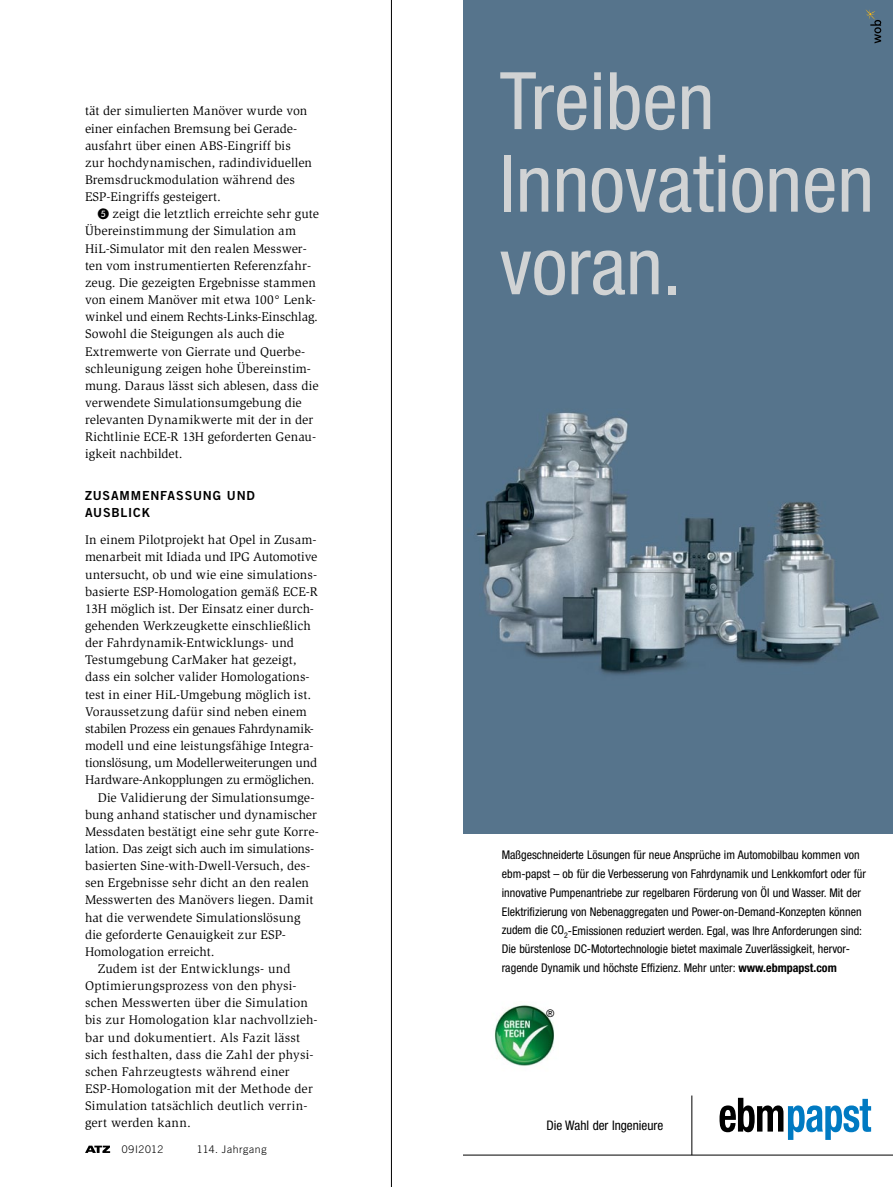
<style>
.page{position:relative;width:893px;height:1187px;background:#fff}
.page>*{position:absolute;margin:0;border:0;box-sizing:border-box;transform-origin:0 0}
.t1{font:condensed 79.5px/82.5px "Helvetica Neue LT Pro";color:#d1d3d4}
.t2{font:condensed 13.2px "Helvetica Neue LT Pro";color:#000}
.Grundtext_Einzug{font:12.9px/17.1px "Slimbach Std";letter-spacing:.005em;color:#000}
.Grundtext{font:12.9px/17.1px "Slimbach Std";letter-spacing:.005em;color:#000}
.Zwischenüberschrift{font:12.45px/17.1px "Trade Gothic LT Std Bd 2";letter-spacing:.065em;color:#000}
.t3{font:condensed 12px/18.8px "Helvetica Neue LT Pro";color:#000}
.t4{font:300 10.5px "Trade Gothic LT Std";letter-spacing:.05em;color:#000}
.t5{font:condensed 10.5px "Helvetica Neue LT Pro";color:#000}
.s1{font-weight:700}
</style>
<div class="page">
<hr style="left:391px;top:0;width:1px;height:1186px;background:#000">
<svg style="left:85px;top:1145px;width:25px;height:7px"></svg>
<div style="left:463px;top:0;width:430px;height:833px;background:#56748c"></div>
<img style="left:476px;top:412px;width:403px;height:263px">
<svg style="left:866px;top:10px;width:15px;height:33px"></svg>
<hr style="left:463px;top:1154px;width:430px;height:1px;background:#000">
<hr style="left:691px;top:1095px;width:1px;height:59px;background:#000">
<svg style="left:719px;top:1097px;width:152px;height:42px"></svg>
<img style="left:494px;top:1005px;width:60px;height:61px">
<p class="Grundtext" style="left:85px;top:103px;width:228px">tät der simulierten Manöver wurde von einer einfachen Bremsung bei Gerade&shy;ausfahrt über einen ABS-Eingriff bis zur hochdynamischen, radindividuellen Bremsdruckmodulation während des ESP-Eingriffs gesteigert.</p>
<p class="Grundtext_Einzug" style="left:85px;top:205px;width:235px;text-indent:13px">❺ zeigt die letztlich erreichte sehr gute Übereinstimmung der Simulation am HiL-Simulator mit den realen Messwer&shy;ten vom instrumentierten Referenzfahr&shy;zeug. Die gezeigten Ergebnisse stammen von einem Manöver mit etwa 100° Lenk&shy;winkel und einem Rechts-Links-Einschlag.<br>Sowohl die Steigungen als auch die Extremwerte von Gierrate und Querbe&shy;schleunigung zeigen hohe Übereinstim&shy;mung. Daraus lässt sich ablesen, dass die verwendete Simulationsumgebung die relevanten Dynamikwerte mit der in der Richtlinie ECE-R 13H geforderten Genau&shy;igkeit nachbildet.</p>
<p class="Zwischenüberschrift" style="left:85px;top:487px;width:171px">ZUSAMMENFASSUNG UND<br>AUSBLICK</p>
<p class="Grundtext" style="left:85px;top:531px;width:234px">In einem Pilotprojekt hat Opel in Zusam&shy;menarbeit mit Idiada und IPG Automotive untersucht, ob und wie eine simulations&shy;basierte ESP-Homologation gemäß ECE-R 13H möglich ist. Der Einsatz einer durch&shy;gehenden Werkzeugkette einschließlich der Fahrdynamik-Entwicklungs- und Testumgebung CarMaker hat gezeigt, dass ein solcher valider Homologations&shy;test in einer HiL-Umgebung möglich ist.<br>Voraussetzung dafür sind neben einem stabilen Prozess ein genaues Fahrdynamik&shy;modell und eine leistungsfähige Integra&shy;tionslösung, um Modellerweiterungen und Hardware-Ankopplungen zu ermöglichen.</p>
<p class="Grundtext_Einzug" style="left:85px;top:788px;width:235px;text-indent:13px">Die Validierung der Simulationsumge&shy;bung anhand statischer und dynamischer Messdaten bestätigt eine sehr gute Korre&shy;lation. Das zeigt sich auch im simulations&shy;basierten Sine-with-Dwell-Versuch, des&shy;sen Ergebnisse sehr dicht an den realen Messwerten des Manövers liegen. Damit hat die verwendete Simulationslösung die geforderte Genauigkeit zur ESP-Homologation erreicht.</p>
<p class="Grundtext_Einzug" style="left:85px;top:960px;width:234px;text-indent:13px">Zudem ist der Entwicklungs- und Optimierungsprozess von den physi&shy;schen Messwerten über die Simulation bis zur Homologation klar nachvollzieh&shy;bar und dokumentiert. Als Fazit lässt sich festhalten, dass die Zahl der physi&shy;schen Fahrzeugtests während einer ESP-Homologation mit der Methode der Simulation tatsächlich deutlich verrin&shy;gert werden kann.</p>
<p class="t4" style="left:122px;top:1142px;width:43px">09I2012</p>
<p class="t4" style="left:197px;top:1142px;width:71px">114. Jahrgang</p>
<p class="t1" style="left:500px;top:59px;width:376px">Treiben<br>Innovationen voran.</p>
<p class="t3" style="left:502px;top:845px;width:366px">Maßgeschneiderte Lösungen für neue Ansprüche im Automobilbau kommen von ebm-papst – ob für die Verbesserung von Fahrdynamik und Lenkkomfort oder für innovative Pumpenantriebe zur regelbaren Förderung von Öl und Wasser. Mit der Elektrifizierung von Nebenaggregaten und Power-on-Demand-Konzepten können zudem die CO<sub>2</sub>-Emissionen reduziert werden. Egal, was Ihre Anforderungen sind:<br>Die bürstenlose DC-Motortechnologie bietet maximale Zuverlässigkeit, hervor&shy;ragende Dynamik und höchste Effizienz. Mehr unter: <span class="s1">www.ebmpapst.com</span></p>
<p class="t5" style="left:546px;top:1006px;width:10px">®</p>
<p class="t2" style="left:546px;top:1118px;width:119px">Die Wahl der Ingenieure</p>
</div>
